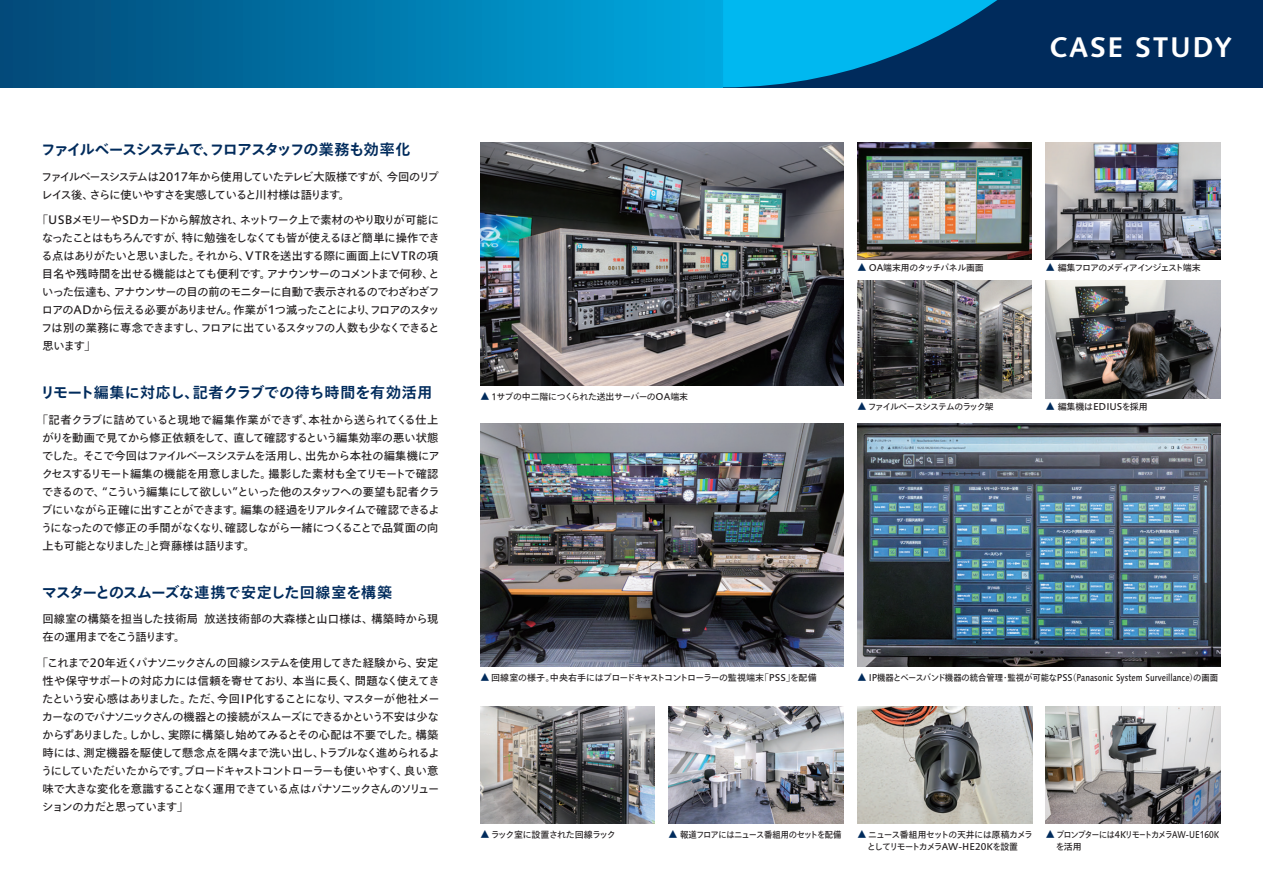
<style>
.page{position:relative;width:1263px;height:893px;background:#fff}
.page>*{position:absolute;margin:0;border:0;box-sizing:border-box;transform-origin:0 0}
.t1{font:700 28.35px "Syntax Next LT Pro";letter-spacing:.04em;color:#fff}
.t2{font:700 15px "Tazugane Gothic Std N";letter-spacing:-.09em;color:#002b5c}
.t3{font:700 15px "Tazugane Gothic Std N";letter-spacing:.01em;color:#002b5c}
.t4{font:700 15px "Tazugane Gothic Std N";letter-spacing:-.01em;color:#002b5c}
.t5{font:11.25px/18px "Tazugane Gothic Std N";letter-spacing:-.055em;color:#231f20}
.t6{font:11.25px/18px "Tazugane Gothic Std N";letter-spacing:-.075em;color:#231f20}
.t7{font:11.25px/18px "Tazugane Gothic Std N";color:#231f20}
.t8{font:500 9.9px "Syntax Next LT Pro";color:#231f20;scale:.93 1}
.t9{font:9px "Tazugane Gothic Std N";letter-spacing:-.055em;color:#231f20}
.t10{font:9px/12px "Tazugane Gothic Std N";letter-spacing:-.1em;color:#231f20;text-align:center}
.t11{font:9px/12px "Tazugane Gothic Std N";letter-spacing:-.135em;color:#231f20;scale:.91 1}
.t12{font:9px "Tazugane Gothic Std N";letter-spacing:-.08em;color:#231f20}
.t13{font:9px "Tazugane Gothic Std N";letter-spacing:-.05em;color:#231f20}
.t14{font:9px "Tazugane Gothic Std N";letter-spacing:-.08em;color:#231f20;scale:.93 1}
.t15{font:9px "Tazugane Gothic Std N";letter-spacing:-.11em;color:#231f20}
.t16{font:9px "Tazugane Gothic Std N";letter-spacing:-.12em;color:#231f20}
.t17{font:9px "Tazugane Gothic Std N";letter-spacing:-.03em;color:#231f20}
.s1{font-family:"Syntax Next LT Pro";font-weight:500;font-size:12.45px}
.s2{font-size:9.9px;color:#002b5c}
.s3{font-family:"Syntax Next LT Pro";font-weight:500;font-size:9.9px}
.s4{font-family:"Tazugane Gothic Std N";font-weight:400;color:#002b5c}
.s5{font-family:"Tazugane Gothic Std N";font-weight:400;font-size:9px}
</style>
<div class="page">
<div style="left:0;top:0;width:723px;height:87px;background:linear-gradient(to right,#024776,#00aae1)"></div>
<div style="left:723px;top:0;width:540px;height:87px;background:#002b5c"></div>
<svg style="left:723px;top:0;width:274px;height:87px"></svg>
<img style="left:480px;top:706px;width:175px;height:117px">
<img style="left:669px;top:706px;width:174px;height:117px">
<img style="left:480px;top:423px;width:363px;height:244px">
<img style="left:480px;top:142px;width:363px;height:243px">
<img style="left:857px;top:706px;width:175px;height:117px">
<img style="left:1046px;top:706px;width:174px;height:117px">
<img style="left:857px;top:142px;width:175px;height:117px">
<img style="left:1046px;top:142px;width:174px;height:117px">
<img style="left:857px;top:281px;width:175px;height:117px">
<img style="left:1046px;top:281px;width:174px;height:117px">
<img style="left:858px;top:423px;width:362px;height:244px">
<h2 class="t2" style="left:41px;top:139px;width:371px">ファイルベースシステムで、フロアスタッフの業務も効率化</h2>
<p class="t6" style="left:41px;top:168px;width:399px">ファイルベースシステムは<span class="s1">2017</span>年から使用していたテレビ大阪様ですが、今回のリプレイス後、さらに使いやすさを実感していると川村様は語ります。</p>
<p class="t5" style="left:41px;top:212px;width:400px;text-align:justify;text-indent:-4px">「<span class="s1">USB</span>メモリーや<span class="s1">SD</span>カードから解放され、ネットワーク上で素材のやり取りが可能になったことはもちろんですが、特に勉強をしなくても皆が使えるほど簡単に操作できる点はありがたいと思いました。それから、<span class="s1">VTR</span>を送出する際に画面上に<span class="s1">VTR</span>の項目名や残時間を出せる機能はとても便利です。アナウンサーのコメントまで何秒、といった伝達も、アナウンサーの目の前のモニターに自動で表示されるのでわざわざフロアの<span class="s1">AD</span>から伝える必要がありません。作業が<span class="s1">1</span>つ減ったことにより、フロアのスタッフは別の業務に専念できますし、フロアに出ているスタッフの人数も少なくできると思います」</p>
<h2 class="t3" style="left:40px;top:382px;width:394px">リモート編集に対応し、記者クラブでの待ち時間を有効活用</h2>
<p class="t5" style="left:41px;top:411px;width:400px;text-indent:-4px">「記者クラブに詰めていると現地で編集作業ができず、本社から送られてくる仕上がりを動画で見てから修正依頼をして、直して確認するという編集効率の悪い状態でした。そこで今回はファイルベースシステムを活用し、出先から本社の編集機にアクセスするリモート編集の機能を用意しました。撮影した素材も全てリモートで確認できるので、“こういう編集にして欲しい”といった他のスタッフへの要望も記者クラブにいながら正確に出すことができます。編集の経過をリアルタイムで確認できるようになったので修正の手間がなくなり、確認しながら一緒につくることで品質面の向上も可能となりました」と齊藤様は語ります。</p>
<h2 class="t4" style="left:42px;top:582px;width:352px">マスターとのスムーズな連携で安定した回線室を構築</h2>
<p class="t7" style="left:42px;top:611px;width:398px">回線室の構築を担当した技術局放送技術部の大森様と山口様は、構築時から現在の運用までをこう語ります。</p>
<p class="t5" style="left:41px;top:654px;width:400px;text-indent:-4px">「これまで<span class="s1">20</span>年近くパナソニックさんの回線システムを使用してきた経験から、安定性や保守サポートの対応力には信頼を寄せており、本当に長く、問題なく使えてきたという安心感はありました。ただ、今回<span class="s1">IP</span>化することになり、マスターが他社メーカーなのでパナソニックさんの機器との接続がスムーズにできるかという不安は少なからずありました。しかし、実際に構築し始めてみるとその心配は不要でした。構築時には、測定機器を駆使して懸念点を隅々まで洗い出し、トラブルなく進められるようにしていただいたからです。ブロードキャストコントローラーも使いやすく、良い意味で大きな変化を意識することなく運用できている点はパナソニックさんのソリューションの力だと思っています」</p>
<p class="t13" style="left:480px;top:390px;width:209px"><span class="s2">▲</span>１サブの中二階につくられた送出サーバーの<span class="s3">OA</span>端末</p>
<h1 class="t1" style="left:1049px;top:29px;width:183px">CASE STUDY</h1>
<p class="t17" style="left:857px;top:261px;width:128px"><span class="s2">▲</span> <span class="s3">OA</span>端末用のタッチパネル画面</p>
<p class="t15" style="left:1046px;top:261px;width:157px"><span class="s2">▲</span> 編集フロアのメディアインジェスト端末</p>
<p class="t16" style="left:857px;top:400px;width:138px"><span class="s2">▲</span> ファイルベースシステムのラック架</p>
<p class="t12" style="left:1046px;top:400px;width:104px"><span class="s2">▲</span> 編集機は<span class="s3">EDIUS</span>を採用</p>
<p class="t9" style="left:480px;top:671px;width:338px"><span class="s2">▲</span> 回線室の様子。中央右手にはブロードキャストコントローラーの監視端末「<span class="s3">PSS</span>」を配備</p>
<p class="t8" style="left:857px;top:671px;width:389px"><span class="s4">▲</span> IP<span class="s5">機器とベースバンド機器の統合管理・監視が可能な</span>PSS<span class="s5">（</span>Panasonic System Surveillance<span class="s5">）の画面</span></p>
<p class="t12" style="left:480px;top:828px;width:137px"><span class="s2">▲</span> ラック室に設置された回線ラック</p>
<p class="t14" style="left:668px;top:828px;width:188px"><span class="s2">▲</span> 報道フロアにはニュース番組用のセットを配備</p>
<p class="t10" style="left:857px;top:829px;width:177px"><span class="s2">▲</span> ニュース番組用セットの天井には原稿カメラとしてリモートカメラ<span class="s3">AW-HE20K</span>を設置</p>
<p class="t11" style="left:1056px;top:829px;width:181px;text-indent:-10px"><span class="s2">▲</span> プロンプターには<span class="s3">4K</span>リモートカメラ<span class="s3">AW-UE160K</span>を活用</p>
</div>
